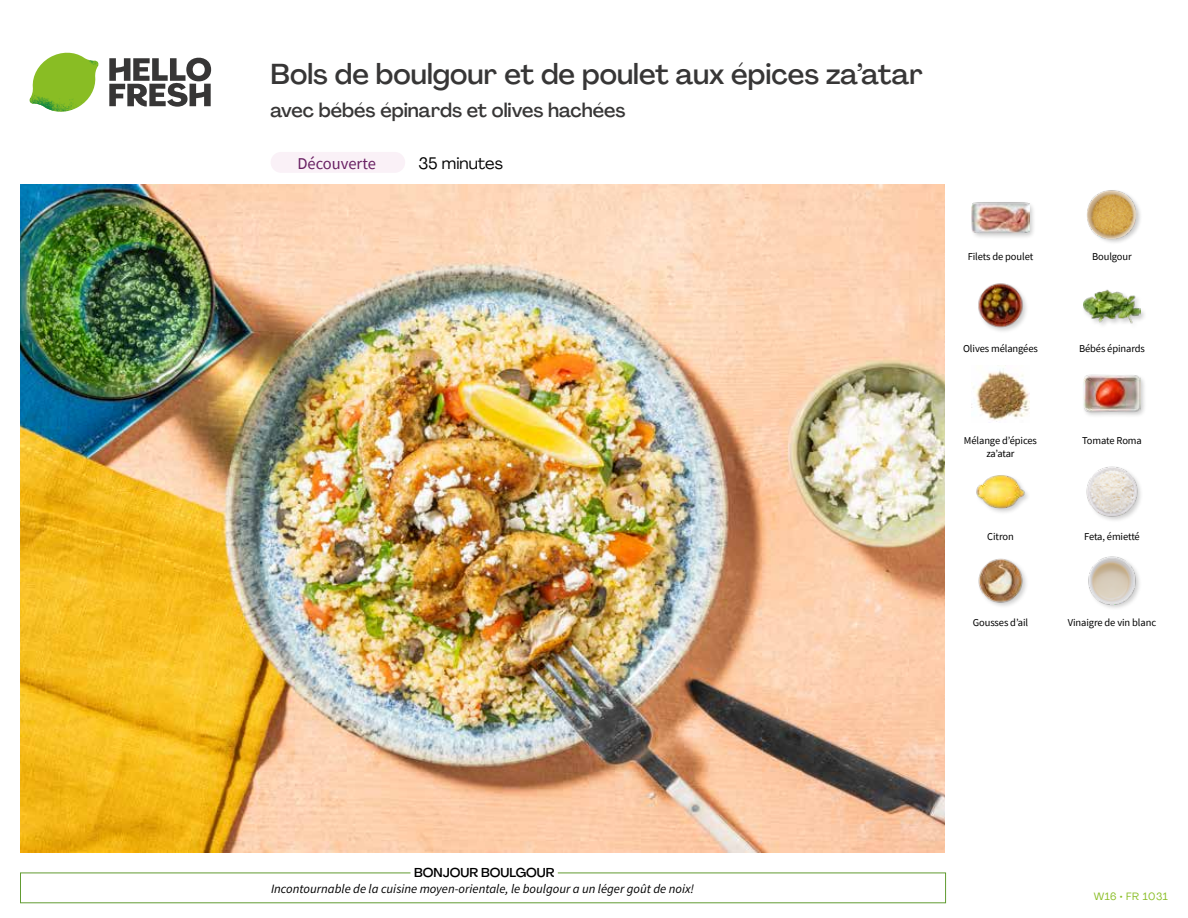
<style>
.page{position:relative;width:1188px;height:918px;background:#fff}
.page>*{position:absolute;margin:0;border:0;box-sizing:border-box;transform-origin:0 0}
.t1{font:500 28.5px "Agrandir";color:#373636}
.t2{font:500 19.5px "Agrandir";color:#373636}
.t3{font:16.5px "Source Sans Pro";color:#692163}
.t4{font:16.5px "Agrandir";color:#000}
.t5{font:italic 12.75px "Source Sans Pro";color:#000}
.t6{font:500 12.75px "Agrandir";color:#000}
.t7{font:10.5px/13.5px "Source Sans Pro";letter-spacing:-.01em;color:#000;text-align:center}
.t8{font:10.5px "Agrandir";letter-spacing:.05em;color:#89bd24}
</style>
<div class="page">
<svg style="left:109px;top:57px;width:102px;height:50px"></svg>
<svg style="left:34px;top:53px;width:62px;height:40px"></svg>
<img style="left:67px;top:53px;width:32px;height:26px">
<img style="left:33px;top:75px;width:59px;height:11px">
<img style="left:29px;top:79px;width:61px;height:33px">
<img style="left:65px;top:86px;width:27px;height:25px">
<img style="left:21px;top:184px;width:924px;height:668px">
<div style="left:271px;top:152px;width:134px;height:21px;background:#faf1f7;border-radius:10px"></div>
<img style="left:1088px;top:556px;width:52px;height:52px">
<img style="left:978px;top:558px;width:48px;height:48px">
<img style="left:1086px;top:466px;width:55px;height:54px">
<img style="left:976px;top:475px;width:52px;height:38px">
<div style="left:1082px;top:374px;width:65px;height:45px;background:#000;opacity:.2"></div>
<img style="left:1083px;top:374px;width:58px;height:45px">
<img style="left:976px;top:365px;width:53px;height:57px">
<div style="left:1082px;top:289px;width:65px;height:41px;background:#000;opacity:.2"></div>
<img style="left:1083px;top:289px;width:58px;height:41px">
<img style="left:978px;top:283px;width:49px;height:48px">
<div style="left:1087px;top:189px;width:56px;height:55px;background:#000;opacity:.2"></div>
<img style="left:1087px;top:189px;width:51px;height:51px">
<div style="left:970px;top:201px;width:66px;height:38px;background:#000;opacity:.2"></div>
<img style="left:972px;top:201px;width:57px;height:38px">
<h1 class="t1" style="left:271px;top:56px;width:654px">Bols de boulgour et de poulet aux épices za’atar</h1>
<h2 class="t2" style="left:271px;top:98px;width:356px">avec bébés épinards et olives hachées</h2>
<h3 class="t4" style="left:418px;top:153px;width:86px">35 minutes</h3>
<h3 class="t3" style="left:297px;top:153px;width:80px">Découverte</h3>
<p class="t7" style="left:968px;top:249px;width:67px">Filets de poulet</p>
<p class="t7" style="left:1092px;top:249px;width:41px">Boulgour</p>
<p class="t7" style="left:963px;top:342px;width:76px">Olives mélangées</p>
<p class="t7" style="left:1079px;top:342px;width:67px">Bébés épinards</p>
<p class="t7" style="left:964px;top:434px;width:75px">Mélange d’épices za’atar</p>
<p class="t7" style="left:1082px;top:434px;width:61px">Tomate Roma</p>
<p class="t7" style="left:987px;top:530px;width:28px">Citron</p>
<p class="t7" style="left:1084px;top:530px;width:57px">Feta, émietté</p>
<p class="t7" style="left:973px;top:616px;width:57px">Gousses d’ail</p>
<p class="t7" style="left:1068px;top:616px;width:90px">Vinaigre de vin blanc</p>
<p class="t6" style="left:414px;top:864px;width:142px">BONJOUR BOULGOUR</p>
<p class="t5" style="left:271px;top:881px;width:425px">Incontournable de la cuisine moyen-orientale, le boulgour a un léger goût de noix!</p>
<p class="t8" style="left:1094px;top:890px;width:76px">W16 • FR 1031</p>
</div>
